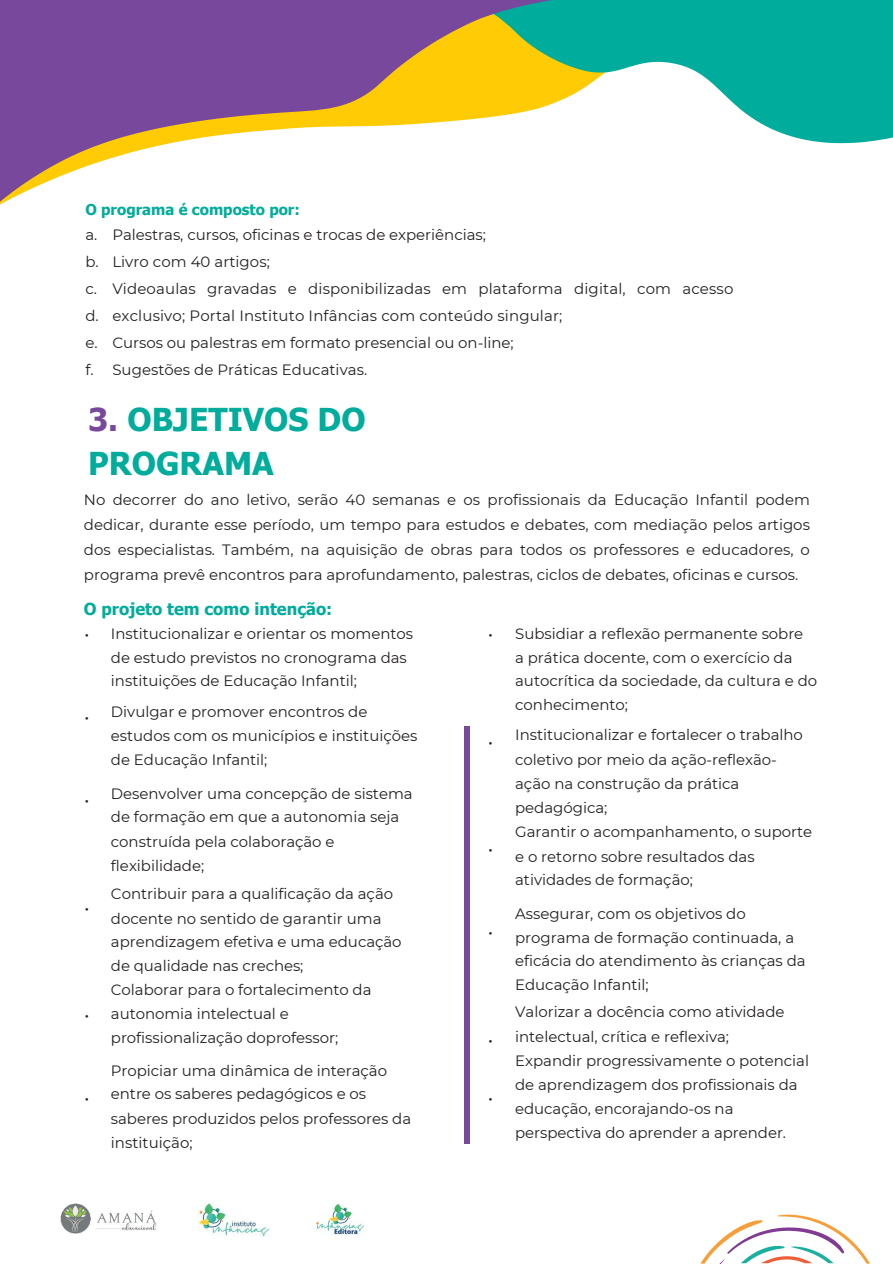
<style>
.page{position:relative;width:893px;height:1264px;background:#fff}
.page>*{position:absolute;margin:0;border:0;box-sizing:border-box;transform-origin:0 0}
.t1{font:700 31.5px/43.8px "Tahoma";color:#00ac9b}
.t2{font:700 16.5px "Tahoma";color:#00ac9b}
.t3{font:16.5px "Montserrat";color:#231f20}
.t4{font:15px/27px "Montserrat";color:#231f20}
.t5{font:700 15px "Tahoma";color:#00ac9b}
.s1{color:#77489c}
</style>
<div class="page">
<svg style="left:701px;top:1214px;width:168px;height:49px"></svg>
<img style="left:198px;top:1203px;width:72px;height:33px">
<img style="left:317px;top:1204px;width:48px;height:30px">
<img style="left:60px;top:1203px;width:30px;height:30px">
<img style="left:96px;top:1210px;width:61px;height:20px">
<div style="left:464px;top:726px;width:5px;height:417px;background:#77499d"></div>
<svg style="left:551px;top:0;width:341px;height:143px;fill:#00ac9b"></svg>
<svg style="left:0;top:0;width:551px;height:202px"></svg>
<p class="t5" style="left:85px;top:200px;width:216px">O programa é composto por:</p>
<p class="t4" style="left:85px;top:221px;width:15px;text-align:justify">a. b. c. d. e. f.</p>
<p class="t4" style="left:112px;top:221px;width:375px">Palestras, cursos, oficinas e trocas de experiências;</p>
<p class="t4" style="left:112px;top:248px;width:159px">Livro com 40 artigos;</p>
<p class="t4" style="left:112px;top:275px;width:622px">Videoaulas gravadas e disponibilizadas em plataforma digital, com acesso exclusivo; Portal Instituto Infâncias com conteúdo singular;</p>
<p class="t4" style="left:112px;top:329px;width:403px">Cursos ou palestras em formato presencial ou on-line;</p>
<p class="t4" style="left:112px;top:356px;width:256px">Sugestões de Práticas Educativas.</p>
<p class="t1" style="left:88px;top:396px;width:279px"><span class="s1">3.</span> OBJETIVOS DO<br>PROGRAMA</p>
<p class="t4" style="left:84px;top:487px;width:727px;line-height:24.8px;text-align:justify">No decorrer do ano letivo, serão 40 semanas e os profissionais da Educação Infantil podem dedicar, durante esse período, um tempo para estudos e debates, com mediação pelos artigos dos especialistas. Também, na aquisição de obras para todos os professores e educadores, o programa prevê encontros para aprofundamento, palestras, ciclos de debates, oficinas e cursos.</p>
<p class="t2" style="left:84px;top:598px;width:250px">O projeto tem como intenção:</p>
<p class="t3" style="left:84px;top:624px;width:6px">•</p>
<p class="t4" style="left:111px;top:621px;width:304px;line-height:23.7px">Institucionalizar e orientar os momentos de estudo previstos no cronograma das instituições de Educação Infantil;</p>
<p class="t4" style="left:111px;top:697px;width:258px">Divulgar e promover encontros de</p>
<p class="t4" style="left:111px;top:722px;width:308px">estudos com os municípios e instituições</p>
<p class="t4" style="left:111px;top:746px;width:158px">de Educação Infantil;</p>
<p class="t4" style="left:111px;top:779px;width:303px">Desenvolver uma concepção de sistema</p>
<p class="t4" style="left:111px;top:803px;width:290px">de formação em que a autonomia seja</p>
<p class="t4" style="left:111px;top:828px;width:225px">construída pela colaboração e</p>
<p class="t4" style="left:111px;top:851px;width:95px">flexibilidade;</p>
<p class="t4" style="left:111px;top:880px;width:284px">Contribuir para a qualificação da ação</p>
<p class="t4" style="left:111px;top:904px;width:272px">docente no sentido de garantir uma</p>
<p class="t4" style="left:111px;top:928px;width:292px">aprendizagem efetiva e uma educação</p>
<p class="t4" style="left:111px;top:952px;width:194px">de qualidade nas creches;</p>
<p class="t4" style="left:111px;top:975px;width:262px">Colaborar para o fortalecimento da</p>
<p class="t4" style="left:111px;top:1000px;width:179px">autonomia intelectual e</p>
<p class="t4" style="left:111px;top:1024px;width:229px">profissionalização doprofessor;</p>
<p class="t4" style="left:111px;top:1056px;width:277px">Propiciar uma dinâmica de interação</p>
<p class="t4" style="left:111px;top:1080px;width:257px">entre os saberes pedagógicos e os</p>
<p class="t4" style="left:111px;top:1105px;width:302px">saberes produzidos pelos professores da</p>
<p class="t4" style="left:111px;top:1128px;width:83px">instituição;</p>
<p class="t3" style="left:84px;top:707px;width:6px">•</p>
<p class="t3" style="left:84px;top:790px;width:6px">•</p>
<p class="t3" style="left:84px;top:897px;width:6px">•</p>
<p class="t3" style="left:84px;top:1005px;width:6px">•</p>
<p class="t3" style="left:84px;top:1087px;width:6px">•</p>
<p class="t3" style="left:488px;top:624px;width:6px">•</p>
<p class="t3" style="left:488px;top:731px;width:6px">•</p>
<p class="t3" style="left:488px;top:839px;width:6px">•</p>
<p class="t3" style="left:488px;top:922px;width:6px">•</p>
<p class="t3" style="left:488px;top:1029px;width:6px">•</p>
<p class="t3" style="left:488px;top:1088px;width:6px">•</p>
<p class="t4" style="left:515px;top:620px;width:289px">Subsidiar a reflexão permanente sobre</p>
<p class="t4" style="left:515px;top:645px;width:303px;line-height:23.7px">a prática docente, com o exercício da autocrítica da sociedade, da cultura e do conhecimento;</p>
<p class="t4" style="left:515px;top:721px;width:289px">Institucionalizar e fortalecer o trabalho</p>
<p class="t4" style="left:515px;top:746px;width:263px">coletivo por meio da ação-reflexão-</p>
<p class="t4" style="left:515px;top:769px;width:226px">ação na construção da prática</p>
<p class="t4" style="left:515px;top:794px;width:94px">pedagógica;</p>
<p class="t4" style="left:515px;top:818px;width:298px">Garantir o acompanhamento, o suporte</p>
<p class="t4" style="left:515px;top:842px;width:241px">e o retorno sobre resultados das</p>
<p class="t4" style="left:515px;top:866px;width:179px">atividades de formação;</p>
<p class="t4" style="left:515px;top:900px;width:232px">Assegurar, com os objetivos do</p>
<p class="t4" style="left:515px;top:923px;width:280px">programa de formação continuada, a</p>
<p class="t4" style="left:515px;top:947px;width:292px">eficácia do atendimento às crianças da</p>
<p class="t4" style="left:515px;top:971px;width:135px">Educação Infantil;</p>
<p class="t4" style="left:515px;top:998px;width:271px">Valorizar a docência como atividade</p>
<p class="t4" style="left:515px;top:1022px;width:215px">intelectual, crítica e reflexiva;</p>
<p class="t4" style="left:515px;top:1046px;width:295px">Expandir progressivamente o potencial</p>
<p class="t4" style="left:515px;top:1071px;width:284px">de aprendizagem dos profissionais da</p>
<p class="t4" style="left:515px;top:1094px;width:220px">educação, encorajando-os na</p>
<p class="t4" style="left:515px;top:1118px;width:272px">perspectiva do aprender a aprender.</p>
</div>
